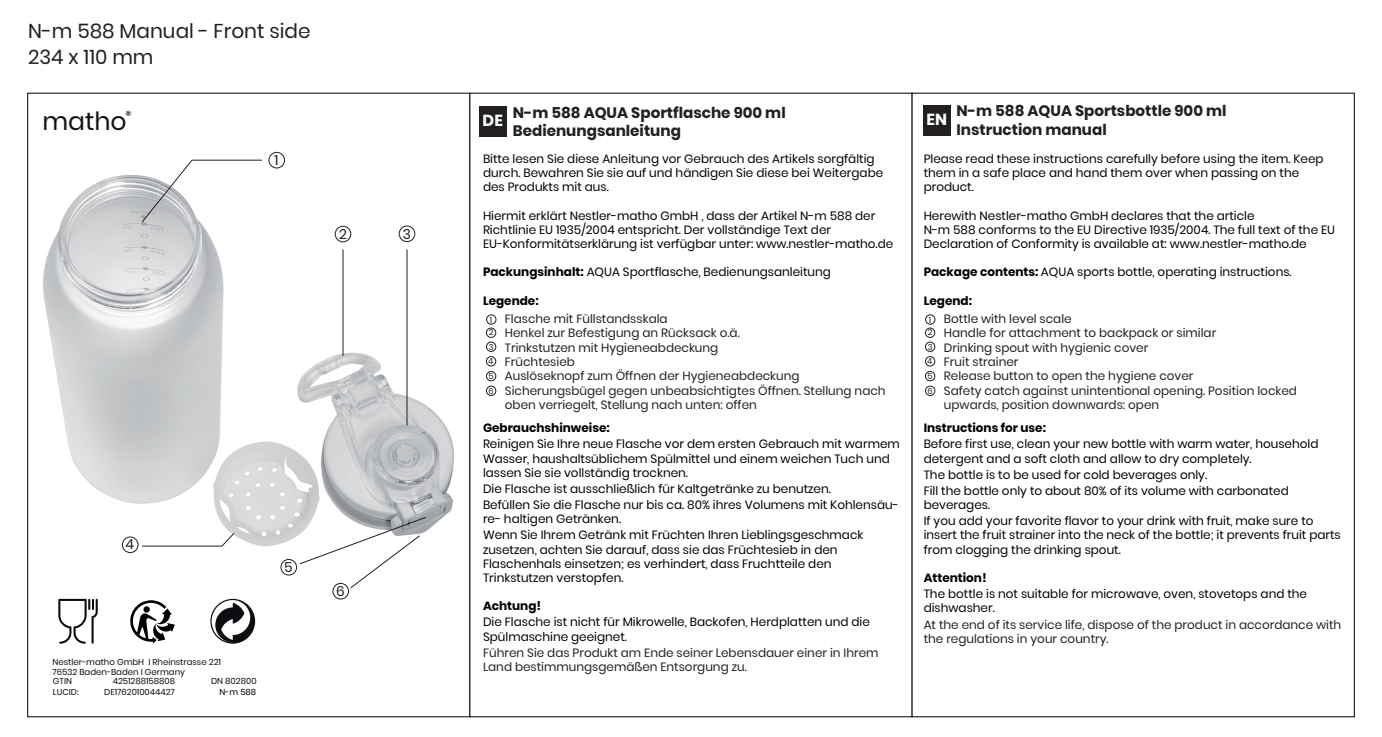
<style>
.page{position:relative;width:1382px;height:737px;background:#fff}
.page>*{position:absolute;margin:0;border:0;box-sizing:border-box;transform-origin:0 0}
.t1{font:25px "Poppins";color:#111416}
.t2{font:20px/26px "Poppins";color:#231f20}
.t3{font:700 16px "Poppins";color:#fff}
.t4{font:700 15.2px/18.2px "Poppins";color:#231f20}
.t5{font:13.8px "Poppins";color:#231f20}
.t6{font:12px/14.2px "Poppins";color:#000}
.t7{font:12px/14.4px "Poppins";color:#231f20}
.t8{font:700 12px "Poppins";color:#000}
.t9{font:8.6px/10.2px "Poppins";color:#0f0c12}
.t10{font:8.6px "Poppins";color:#000}
.t11{font:8.4px/14.6px "Poppins";color:#231f20}
.t12{font:700 7.2px "Poppins";color:#111416}
.s1{font-weight:700}
</style>
<div class="page">
<div style="left:27px;top:93px;width:443px;height:624px;background:#fff;border:1px solid #000"></div>
<img style="left:43px;top:175px;width:412px;height:371px">
<div style="left:479px;top:106px;width:28px;height:30px;background:#231f20"></div>
<div style="left:923px;top:105px;width:28px;height:30px;background:#231f20"></div>
<svg style="left:141px;top:159px;width:52px;height:64px"></svg>
<hr style="left:192px;top:160px;width:70px;height:1px;background:#231f20">
<hr style="left:343px;top:250px;width:1px;height:106px;background:#231f20">
<hr style="left:407px;top:250px;width:1px;height:175px;background:#231f20">
<hr style="left:142px;top:546px;width:80px;height:1px;background:#231f20">
<svg style="left:299px;top:517px;width:128px;height:72px"></svg>
<svg style="left:221px;top:532px;width:14px;height:15px"></svg>
<div style="left:269px;top:152px;width:16px;height:16px;border:1px solid #231f20;border-radius:50%"></div>
<div style="left:335px;top:226px;width:16px;height:16px;border:1px solid #231f20;border-radius:50%"></div>
<div style="left:399px;top:226px;width:16px;height:16px;border:1px solid #231f20;border-radius:50%"></div>
<div style="left:122px;top:537px;width:16px;height:16px;border:1px solid #231f20;border-radius:50%"></div>
<div style="left:281px;top:559px;width:16px;height:16px;border:1px solid #231f20;border-radius:50%"></div>
<div style="left:333px;top:583px;width:16px;height:16px;border:1px solid #231f20;border-radius:50%"></div>
<div style="left:486px;top:315px;width:10px;height:9px;border:1px solid #231f20;border-radius:50%"></div>
<div style="left:486px;top:328px;width:10px;height:10px;border:1px solid #231f20;border-radius:50%"></div>
<div style="left:486px;top:342px;width:10px;height:10px;border:1px solid #231f20;border-radius:50%"></div>
<div style="left:486px;top:356px;width:10px;height:10px;border:1px solid #231f20;border-radius:50%"></div>
<div style="left:486px;top:371px;width:10px;height:10px;border:1px solid #231f20;border-radius:50%"></div>
<div style="left:486px;top:386px;width:10px;height:10px;border:1px solid #231f20;border-radius:50%"></div>
<div style="left:925px;top:315px;width:10px;height:9px;border:1px solid #231f20;border-radius:50%"></div>
<div style="left:925px;top:328px;width:10px;height:10px;border:1px solid #231f20;border-radius:50%"></div>
<div style="left:925px;top:342px;width:10px;height:10px;border:1px solid #231f20;border-radius:50%"></div>
<div style="left:925px;top:356px;width:10px;height:10px;border:1px solid #231f20;border-radius:50%"></div>
<div style="left:925px;top:371px;width:10px;height:10px;border:1px solid #231f20;border-radius:50%"></div>
<div style="left:925px;top:386px;width:10px;height:10px;border:1px solid #231f20;border-radius:50%"></div>
<svg style="left:210px;top:599px;width:45px;height:45px"></svg>
<svg style="left:58px;top:599px;width:40px;height:45px"></svg>
<svg style="left:130px;top:600px;width:45px;height:44px"></svg>
<h2 class="t2" style="left:28px;top:18px;width:284px">N-m 588 Manual - Front side<br>234 x 110 mm</h2>
<h1 class="t1" style="left:42px;top:106px;width:86px">matho</h1>
<p class="t12" style="left:125px;top:109px;width:7px">®</p>
<p class="t5" style="left:274px;top:152px;width:5px">1</p>
<p class="t5" style="left:339px;top:226px;width:9px">2</p>
<p class="t5" style="left:403px;top:226px;width:10px">3</p>
<p class="t5" style="left:125px;top:537px;width:10px">4</p>
<p class="t5" style="left:284px;top:559px;width:10px">5</p>
<p class="t9" style="left:52px;top:657px;width:170px">Nestler-matho GmbH I Rheinstrasse 221<br>76532 Baden-Baden I Germany</p>
<p class="t9" style="left:53px;top:676px;width:21px">GTIN</p>
<p class="t9" style="left:113px;top:676px;width:64px">4251288158808</p>
<p class="t9" style="left:211px;top:676px;width:47px">DN 802800</p>
<p class="t9" style="left:53px;top:687px;width:27px">LUCID:</p>
<p class="t9" style="left:104px;top:687px;width:72px">DE1762010044427</p>
<p class="t10" style="left:219px;top:687px;width:39px">N-m 588</p>
<p class="t5" style="left:336px;top:583px;width:10px">6</p>
<h3 class="t3" style="left:483px;top:112px;width:22px">DE</h3>
<p class="t4" style="left:513px;top:103px;width:274px">N-m 588 AQUA Sportflasche 900 ml<br>Bedienungsanleitung</p>
<h3 class="t3" style="left:926px;top:110px;width:22px">EN</h3>
<p class="t4" style="left:957px;top:102px;width:271px">N-m 588 AQUA Sportsbottle 900 ml<br>Instruction manual</p>
<p class="t6" style="left:483px;top:152px;width:402px">Bitte lesen Sie diese Anleitung vor Gebrauch des Artikels sorgfältig durch. Bewahren Sie sie auf und händigen Sie diese bei Weitergabe des Produkts mit aus.</p>
<p class="t6" style="left:483px;top:208px;width:412px">Hiermit erklärt Nestler-matho GmbH , dass der Artikel N-m 588 der<br>Richtlinie EU 1935/2004 entspricht. Der vollständige Text der<br>EU-Konformitätserklärung ist verfügbar unter: www.nestler-matho.de</p>
<p class="t6" style="left:483px;top:265px;width:350px"><span class="s1">Packungsinhalt:</span> AQUA Sportflasche, Bedienungsanleitung</p>
<p class="t8" style="left:483px;top:293px;width:57px">Legende:</p>
<p class="t11" style="left:489px;top:313px;width:6px;line-height:12.8px">1<br>2</p>
<p class="t11" style="left:488px;top:340px;width:7px;text-align:justify">3<br>4<br>5<br>6</p>
<p class="t7" style="left:505px;top:311px;width:382px">Flasche mit Füllstandsskala<br>Henkel zur Befestigung an Rücksack o.ä.<br>Trinkstutzen mit Hygieneabdeckung<br>Früchtesieb<br>Auslöseknopf zum Öffnen der Hygieneabdeckung Sicherungsbügel gegen unbeabsichtigtes Öffnen. Stellung nach oben verriegelt, Stellung nach unten: offen</p>
<p class="t8" style="left:483px;top:421px;width:128px">Gebrauchshinweise:</p>
<p class="t6" style="left:483px;top:437px;width:418px">Reinigen Sie Ihre neue Flasche vor dem ersten Gebrauch mit warmem<br>Wasser, haushaltsüblichem Spülmittel und einem weichen Tuch und lassen Sie sie vollständig trocknen.</p>
<p class="t6" style="left:483px;top:481px;width:417px;line-height:16.2px">Die Flasche ist ausschließlich für Kaltgetränke zu benutzen.<br>Befüllen Sie die Flasche nur bis ca. 80% ihres Volumens mit Kohlensäu-</p>
<p class="t6" style="left:483px;top:511px;width:382px;line-height:16.2px">re- haltigen Getränken.<br>Wenn Sie Ihrem Getränk mit Früchten Ihren Lieblingsgeschmack</p>
<p class="t6" style="left:483px;top:542px;width:356px">zusetzen, achten Sie darauf, dass sie das Früchtesieb in den<br>Flaschenhals einsetzen; es verhindert, dass Fruchtteile den<br>Trinkstutzen verstopfen.</p>
<p class="t8" style="left:483px;top:599px;width:60px">Achtung!</p>
<p class="t6" style="left:483px;top:615px;width:388px">Die Flasche ist nicht für Mikrowelle, Backofen, Herdplatten und die<br>Spülmaschine geeignet.</p>
<p class="t7" style="left:483px;top:646px;width:397px">Führen Sie das Produkt am Ende seiner Lebensdauer einer in Ihrem<br>Land bestimmungsgemäßen Entsorgung zu.</p>
<p class="t6" style="left:924px;top:152px;width:401px">Please read these instructions carefully before using the item. Keep them in a safe place and hand them over when passing on the product.</p>
<p class="t6" style="left:924px;top:208px;width:413px">Herewith Nestler-matho GmbH declares that the article<br>N-m 588 conforms to the EU Directive 1935/2004. The full text of the EU<br>Declaration of Conformity is available at: www.nestler-matho.de</p>
<p class="t6" style="left:924px;top:265px;width:369px"><span class="s1">Package contents:</span> AQUA sports bottle, operating instructions.</p>
<p class="t8" style="left:924px;top:293px;width:50px">Legend:</p>
<p class="t11" style="left:928px;top:313px;width:6px;line-height:12.8px">1<br>2</p>
<p class="t11" style="left:927px;top:340px;width:7px;text-align:justify">3<br>4<br>5<br>6</p>
<p class="t7" style="left:944px;top:311px;width:355px">Bottle with level scale<br>Handle for attachment to backpack or similar<br>Drinking spout with hygienic cover<br>Fruit strainer<br>Release button to open the hygiene cover<br>Safety catch against unintentional opening. Position locked upwards, position downwards: open</p>
<p class="t8" style="left:924px;top:421px;width:124px">Instructions for use:</p>
<p class="t6" style="left:924px;top:437px;width:396px">Before first use, clean your new bottle with warm water, household detergent and a soft cloth and allow to dry completely.</p>
<p class="t6" style="left:924px;top:466px;width:367px;line-height:16.2px">The bottle is to be used for cold beverages only.<br>Fill the bottle only to about 80% of its volume with carbonated</p>
<p class="t6" style="left:924px;top:497px;width:391px;line-height:16.2px">beverages.<br>If you add your favorite flavor to your drink with fruit, make sure to</p>
<p class="t6" style="left:924px;top:528px;width:419px">insert the fruit strainer into the neck of the bottle; it prevents fruit parts from clogging the drinking spout.</p>
<p class="t8" style="left:924px;top:571px;width:64px">Attention!</p>
<p class="t6" style="left:924px;top:587px;width:385px">The bottle is not suitable for microwave, oven, stovetops and the dishwasher.</p>
<p class="t7" style="left:924px;top:617px;width:419px">At the end of its service life, dispose of the product in accordance with the regulations in your country.</p>
</div>
